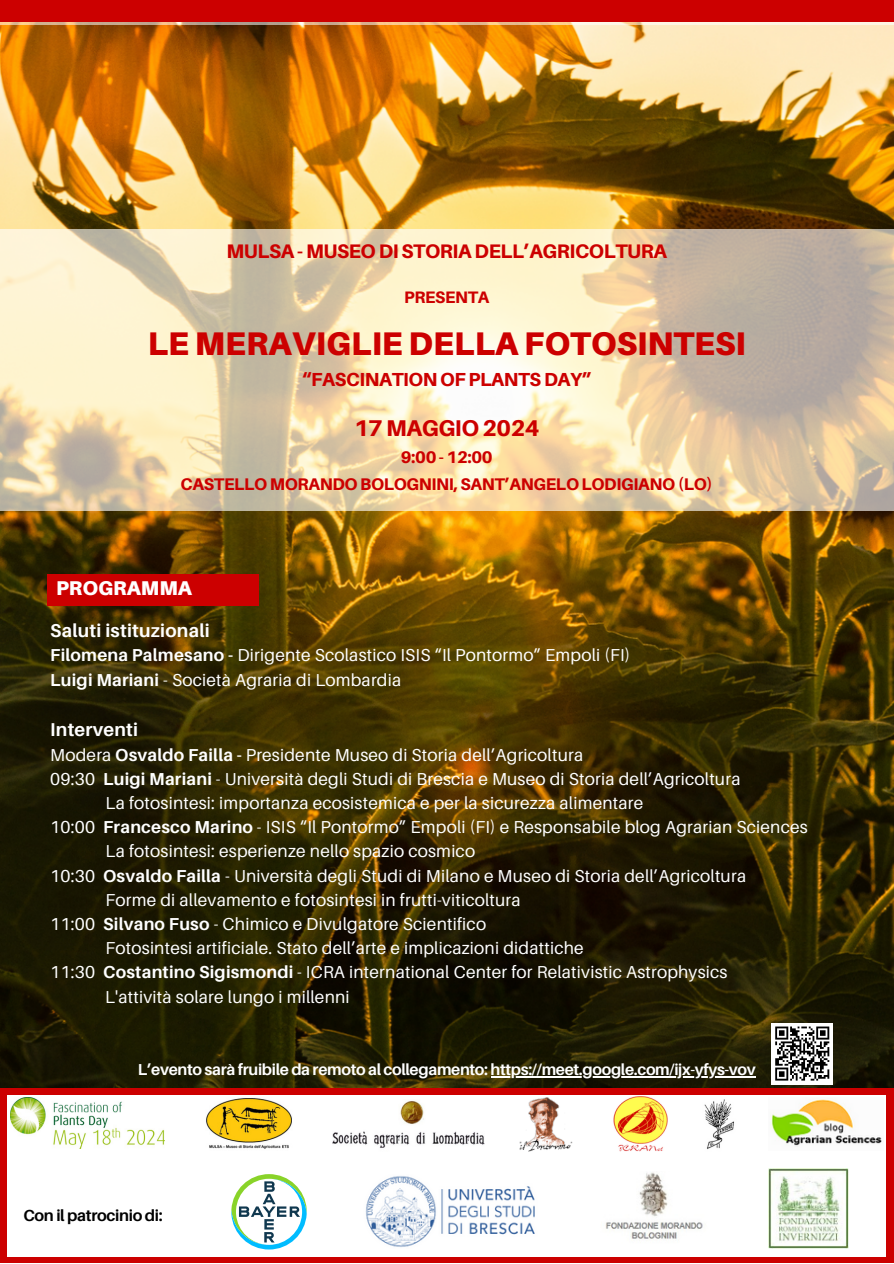
<style>
.page{position:relative;width:894px;height:1264px;background:#fff}
.page>*{position:absolute;margin:0;border:0;box-sizing:border-box;transform-origin:0 0}
.t1{font:900 32.7px "Aileron";color:#c00}
.t2{font:800 22.8px "Aileron";letter-spacing:-.02em;color:#c00}
.t3{font:900 19.95px "Aileron";color:#fff}
.t4{font:800 19.65px "Aileron";letter-spacing:-.02em;color:#c00}
.t5{font:800 18.9px "Aileron";letter-spacing:-.02em;color:#c00}
.t6{font:700 18.6px "Aileron";letter-spacing:.01em;color:#fff}
.t7{font:17.25px "Aileron";letter-spacing:.01em;color:#fff}
.t8{font:800 16.8px/27px "Aileron";letter-spacing:-.02em;color:#c00;text-align:center}
.t9{font:800 16.65px "Aileron";letter-spacing:-.02em;color:#c00}
.t10{font:700 16.05px "Aileron";letter-spacing:-.02em;color:#000}
.t11{font:700 15.9px "Aileron";letter-spacing:-.02em;color:#fff}
.s1{font-weight:700}
</style>
<div class="page">
<img style="left:0;top:25px;width:893px;height:1062px">
<svg style="left:0;top:22px;width:893px;height:3px;background:#e7ccac"></svg>
<div style="left:0;top:0;width:893px;height:22px;background:#c00"></div>
<div style="left:0;top:1087px;width:893px;height:175px;background:#c00"></div>
<div style="left:7px;top:1095px;width:878px;height:160px;background:#fff"></div>
<div style="left:47px;top:573px;width:212px;height:32px;background:#c00"></div>
<hr style="left:490px;top:1076px;width:265px;height:1px;background:#fff">
<div style="left:771px;top:1022px;width:61px;height:62px;background:#fff"></div>
<svg style="left:775px;top:1026px;width:55px;height:55px"></svg>
<img style="left:768px;top:1097px;width:115px;height:53px">
<img style="left:768px;top:1168px;width:80px;height:79px">
<img style="left:593px;top:1171px;width:121px;height:73px">
<img style="left:332px;top:1099px;width:152px;height:52px">
<img style="left:519px;top:1097px;width:53px;height:54px">
<img style="left:205px;top:1097px;width:87px;height:53px">
<svg style="left:231px;top:1174px;width:76px;height:75px;background:#c3dfd9"></svg>
<img style="left:0;top:229px;width:893px;height:281px">
<img style="left:363px;top:1174px;width:176px;height:74px">
<img style="left:688px;top:1095px;width:57px;height:58px">
<img style="left:613px;top:1096px;width:54px;height:55px">
<img style="left:10px;top:1097px;width:154px;height:51px">
<p class="t4" style="left:226px;top:238px;width:442px">MULSA - MUSEO DI STORIA DELL’AGRICOLTURA</p>
<p class="t9" style="left:404px;top:286px;width:86px">PRESENTA</p>
<p class="t1" style="left:148px;top:323px;width:599px">LE MERAVIGLIE DELLA FOTOSINTESI</p>
<p class="t5" style="left:301px;top:367px;width:292px">“FASCINATION OF PLANTS DAY”</p>
<p class="t2" style="left:354px;top:413px;width:187px">17 MAGGIO 2024</p>
<p class="t8" style="left:180px;top:443px;width:533px">9:00 - 12:00<br>CASTELLO MORANDO BOLOGNINI, SANT’ANGELO LODIGIANO (LO)</p>
<p class="t3" style="left:56px;top:575px;width:137px">PROGRAMMA</p>
<p class="t6" style="left:50px;top:619px;width:161px">Saluti istituzionali</p>
<h1 class="t7" style="left:50px;top:644px;width:581px"><span class="s1">Filomena Palmesano -</span> Dirigente Scolastico ISIS “Il Pontormo” Empoli (FI)</h1>
<h2 class="t7" style="left:50px;top:669px;width:352px"><span class="s1">Luigi Mariani</span> - Società Agraria di Lombardia</h2>
<h3 class="t6" style="left:50px;top:718px;width:89px">Interventi</h3>
<h2 class="t7" style="left:50px;top:743px;width:534px">Modera <span class="s1">Osvaldo Failla -</span> Presidente Museo di Storia dell’Agricoltura</h2>
<p class="t7" style="left:50px;top:768px;width:691px">09:30 <span class="s1">Luigi Mariani</span> - Università degli Studi di Brescia e Museo di Storia dell’Agricoltura</p>
<p class="t7" style="left:105px;top:792px;width:539px">La fotosintesi: importanza ecosistemica e per la sicurezza alimentare</p>
<p class="t7" style="left:50px;top:816px;width:758px">10:00 <span class="s1">Francesco Marino</span> - ISIS “Il Pontormo” Empoli (FI) e Responsabile blog Agrarian Sciences</p>
<p class="t7" style="left:105px;top:840px;width:371px">La fotosintesi: esperienze nello spazio cosmico</p>
<p class="t7" style="left:50px;top:864px;width:697px">10:30 <span class="s1">Osvaldo Failla</span> - Università degli Studi di Milano e Museo di Storia dell’Agricoltura</p>
<p class="t7" style="left:105px;top:889px;width:416px">Forme di allevamento e fotosintesi in frutti-viticoltura</p>
<p class="t7" style="left:50px;top:913px;width:437px">11:00 <span class="s1">Silvano Fuso</span> - Chimico e Divulgatore Scientifico</p>
<p class="t7" style="left:105px;top:937px;width:479px">Fotosintesi artificiale. Stato dell’arte e implicazioni didattiche</p>
<p class="t7" style="left:50px;top:961px;width:46px">11:30</p>
<p class="t7" style="left:103px;top:961px;width:625px"><span class="s1">Costantino Sigismondi</span> - ICRA international Center for Relativistic Astrophysics</p>
<p class="t7" style="left:105px;top:985px;width:246px">L'attività solare lungo i millenni</p>
<h2 class="t11" style="left:138px;top:1059px;width:619px">L’evento sarà fruibile da remoto al collegamento: https://meet.google.com/ijx-yfys-vov</h2>
<p class="t10" style="left:23px;top:1205px;width:141px">Con il patrocinio di:</p>
</div>
